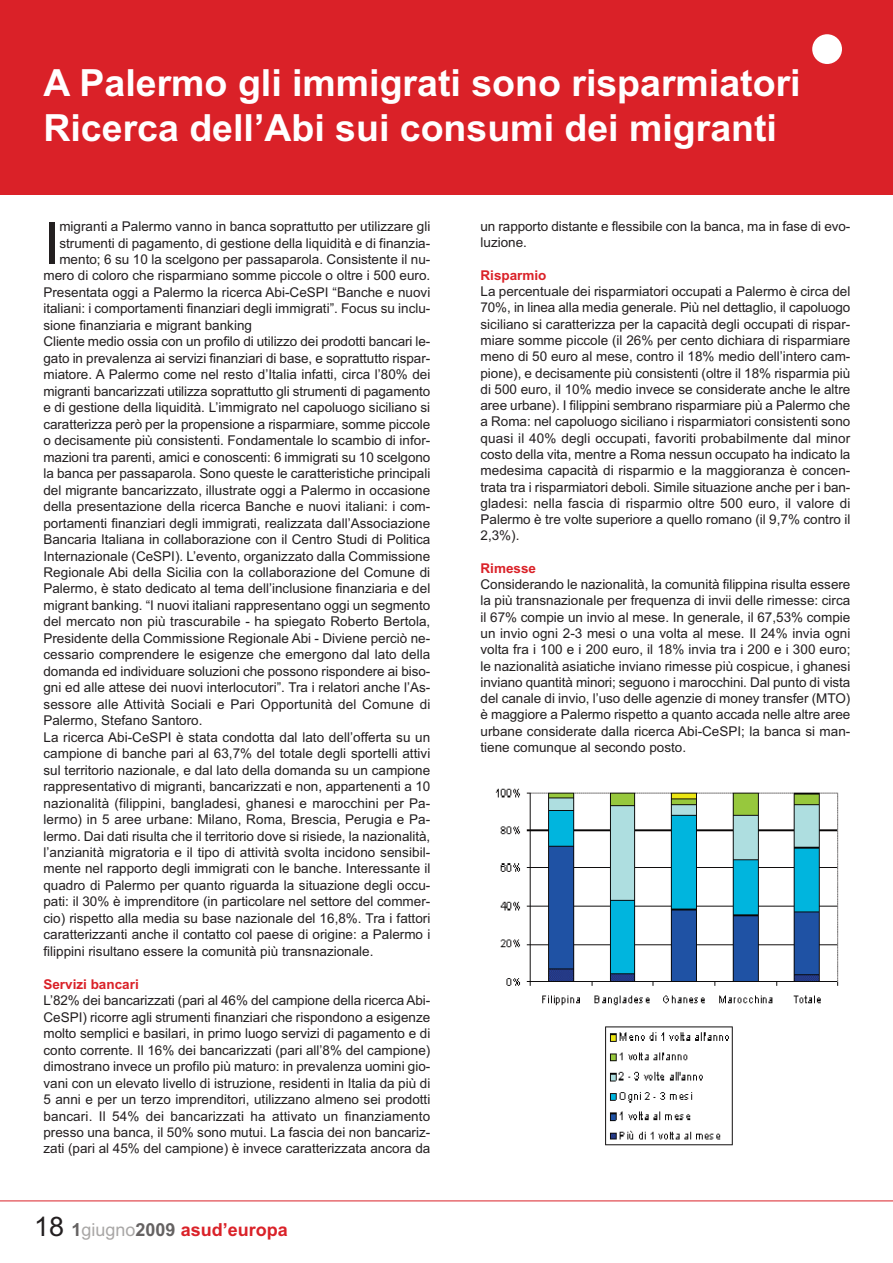
<style>
.page{position:relative;width:893px;height:1263px;background:#fff}
.page>*{position:absolute;margin:0;border:0;box-sizing:border-box;transform-origin:0 0}
.t1{font:57.9px "Arial";color:#231f20}
.t2{font:700 37.5px/45px "Arial";color:#fff}
.t3{font:700 18px "Arial";color:#da2128}
.t4{font:13.5px/16.4px "Arial";color:#231f20;text-align:justify}
.t5{font:700 13.5px "Arial";color:#da2128}
.s1{font-weight:400;font-size:27px;color:#231f20}
.s2{color:#656262}
.s3{font-weight:400;color:#a9a7a6}
</style>
<div class="page">
<div style="left:0;top:0;width:892px;height:194px;background:#da2128"></div>
<div style="left:812px;top:34px;width:30px;height:30px;background:#fff;border-radius:50%"></div>
<img style="left:495px;top:788px;width:344px;height:358px">
<hr style="left:0;top:1201px;width:892px;height:1px;background:#da2128">
<h2 class="t2" style="left:43px;top:64px;width:758px">A Palermo gli immigrati sono risparmiatori<br>Ricerca dell’Abi sui consumi dei migranti</h2>
<h1 class="t1" style="left:43px;top:222px;width:18px">I</h1>
<p class="t4" style="left:59px;top:219px;width:372px">migranti a Palermo vanno in banca soprattutto per utilizzare gli</p>
<p class="t4" style="left:59px;top:236px;width:372px">strumenti di pagamento, di gestione della liquidità e di finanzia-</p>
<p class="t4" style="left:59px;top:252px;width:372px">mento; 6 su 10 la scelgono per passaparola. Consistente il nu-</p>
<p class="t4" style="left:43px;top:269px;width:388px">mero di coloro che risparmiano somme piccole o oltre i 500 euro.</p>
<p class="t4" style="left:43px;top:285px;width:388px">Presentata oggi a Palermo la ricerca Abi-CeSPI “Banche e nuovi</p>
<p class="t4" style="left:43px;top:302px;width:388px">italiani: i comportamenti finanziari degli immigrati”. Focus su inclu-</p>
<p class="t4" style="left:43px;top:318px;width:210px">sione finanziaria e migrant banking</p>
<p class="t4" style="left:43px;top:335px;width:388px">Cliente medio ossia con un profilo di utilizzo dei prodotti bancari le-</p>
<p class="t4" style="left:43px;top:351px;width:388px">gato in prevalenza ai servizi finanziari di base, e soprattutto rispar-</p>
<p class="t4" style="left:43px;top:368px;width:388px">miatore. A Palermo come nel resto d’Italia infatti, circa l’80% dei</p>
<p class="t4" style="left:43px;top:384px;width:388px">migranti bancarizzati utilizza soprattutto gli strumenti di pagamento</p>
<p class="t4" style="left:43px;top:401px;width:388px">e di gestione della liquidità. L’immigrato nel capoluogo siciliano si</p>
<p class="t4" style="left:43px;top:417px;width:388px">caratterizza però per la propensione a risparmiare, somme piccole</p>
<p class="t4" style="left:43px;top:434px;width:388px">o decisamente più consistenti. Fondamentale lo scambio di infor-</p>
<p class="t4" style="left:43px;top:450px;width:388px">mazioni tra parenti, amici e conoscenti: 6 immigrati su 10 scelgono</p>
<p class="t4" style="left:43px;top:467px;width:388px">la banca per passaparola. Sono queste le caratteristiche principali</p>
<p class="t4" style="left:43px;top:483px;width:388px">del migrante bancarizzato, illustrate oggi a Palermo in occasione</p>
<p class="t4" style="left:43px;top:500px;width:388px">della presentazione della ricerca Banche e nuovi italiani: i com-</p>
<p class="t4" style="left:43px;top:516px;width:388px">portamenti finanziari degli immigrati, realizzata dall’Associazione</p>
<p class="t4" style="left:43px;top:532px;width:388px">Bancaria Italiana in collaborazione con il Centro Studi di Politica</p>
<p class="t4" style="left:43px;top:549px;width:388px">Internazionale (CeSPI). L’evento, organizzato dalla Commissione</p>
<p class="t4" style="left:43px;top:565px;width:388px">Regionale Abi della Sicilia con la collaborazione del Comune di</p>
<p class="t4" style="left:43px;top:582px;width:388px">Palermo, è stato dedicato al tema dell’inclusione finanziaria e del</p>
<p class="t4" style="left:43px;top:598px;width:388px">migrant banking. “I nuovi italiani rappresentano oggi un segmento</p>
<p class="t4" style="left:43px;top:615px;width:388px">del mercato non più trascurabile - ha spiegato Roberto Bertola,</p>
<p class="t4" style="left:43px;top:631px;width:388px">Presidente della Commissione Regionale Abi - Diviene perciò ne-</p>
<p class="t4" style="left:43px;top:648px;width:388px">cessario comprendere le esigenze che emergono dal lato della</p>
<p class="t4" style="left:43px;top:664px;width:388px">domanda ed individuare soluzioni che possono rispondere ai biso-</p>
<p class="t4" style="left:43px;top:681px;width:388px">gni ed alle attese dei nuovi interlocutori”. Tra i relatori anche l’As-</p>
<p class="t4" style="left:43px;top:697px;width:388px">sessore alle Attività Sociali e Pari Opportunità del Comune di</p>
<p class="t4" style="left:43px;top:714px;width:160px">Palermo, Stefano Santoro.</p>
<p class="t4" style="left:43px;top:730px;width:388px">La ricerca Abi-CeSPI è stata condotta dal lato dell’offerta su un</p>
<p class="t4" style="left:43px;top:747px;width:388px">campione di banche pari al 63,7% del totale degli sportelli attivi</p>
<p class="t4" style="left:43px;top:763px;width:388px">sul territorio nazionale, e dal lato della domanda su un campione</p>
<p class="t4" style="left:43px;top:780px;width:388px">rappresentativo di migranti, bancarizzati e non, appartenenti a 10</p>
<p class="t4" style="left:43px;top:796px;width:388px">nazionalità (filippini, bangladesi, ghanesi e marocchini per Pa-</p>
<p class="t4" style="left:43px;top:812px;width:388px">lermo) in 5 aree urbane: Milano, Roma, Brescia, Perugia e Pa-</p>
<p class="t4" style="left:43px;top:829px;width:388px">lermo. Dai dati risulta che il territorio dove si risiede, la nazionalità,</p>
<p class="t4" style="left:43px;top:845px;width:388px">l’anzianità migratoria e il tipo di attività svolta incidono sensibil-</p>
<p class="t4" style="left:43px;top:862px;width:388px">mente nel rapporto degli immigrati con le banche. Interessante il</p>
<p class="t4" style="left:43px;top:878px;width:388px">quadro di Palermo per quanto riguarda la situazione degli occu-</p>
<p class="t4" style="left:43px;top:895px;width:388px">pati: il 30% è imprenditore (in particolare nel settore del commer-</p>
<p class="t4" style="left:43px;top:911px;width:388px">cio) rispetto alla media su base nazionale del 16,8%. Tra i fattori</p>
<p class="t4" style="left:43px;top:928px;width:388px">caratterizzanti anche il contatto col paese di origine: a Palermo i</p>
<p class="t4" style="left:43px;top:944px;width:331px">filippini risultano essere la comunità più transnazionale.</p>
<p class="t5" style="left:43px;top:979px;width:97px">Servizi bancari</p>
<p class="t4" style="left:43px;top:994px;width:388px">L’82% dei bancarizzati (pari al 46% del campione della ricerca Abi-CeSPI) ricorre agli strumenti finanziari che rispondono a esigenze molto semplici e basilari, in primo luogo servizi di pagamento e di conto corrente. Il 16% dei bancarizzati (pari all’8% del campione) dimostrano invece un profilo più maturo: in prevalenza uomini gio&shy;vani con un elevato livello di istruzione, residenti in Italia da più di 5 anni e per un terzo imprenditori, utilizzano almeno sei prodotti bancari. Il 54% dei bancarizzati ha attivato un finanziamento presso una banca, il 50% sono mutui. La fascia dei non bancariz&shy;zati (pari al 45% del campione) è invece caratterizzata ancora da</p>
<h3 class="t3" style="left:34px;top:1223px;width:255px"><span class="s1">18</span> <span class="s2">1</span><span class="s3">giugno</span><span class="s2">2009</span> asud’europa</h3>
<p class="t4" style="left:480px;top:219px;width:371px">un rapporto distante e flessibile con la banca, ma in fase di evo&shy;luzione.</p>
<p class="t5" style="left:480px;top:270px;width:67px">Risparmio</p>
<p class="t4" style="left:480px;top:285px;width:371px">La percentuale dei risparmiatori occupati a Palermo è circa del 70%, in linea alla media generale. Più nel dettaglio, il capoluogo siciliano si caratterizza per la capacità degli occupati di rispar&shy;miare somme piccole (il 26% per cento dichiara di risparmiare meno di 50 euro al mese, contro il 18% medio dell’intero cam&shy;pione), e decisamente più consistenti (oltre il 18% risparmia più di 500 euro, il 10% medio invece se considerate anche le altre aree urbane). I filippini sembrano risparmiare più a Palermo che a Roma: nel capoluogo siciliano i risparmiatori consistenti sono quasi il 40% degli occupati, favoriti probabilmente dal minor costo della vita, mentre a Roma nessun occupato ha indicato la medesima capacità di risparmio e la maggioranza è concen&shy;trata tra i risparmiatori deboli. Simile situazione anche per i ban&shy;gladesi: nella fascia di risparmio oltre 500 euro, il valore di Palermo è tre volte superiore a quello romano (il 9,7% contro il 2,3%).</p>
<p class="t5" style="left:480px;top:563px;width:57px">Rimesse</p>
<p class="t4" style="left:480px;top:578px;width:371px">Considerando le nazionalità, la comunità filippina risulta essere la più transnazionale per frequenza di invii delle rimesse: circa il 67% compie un invio al mese. In generale, il 67,53% compie un invio ogni 2-3 mesi o una volta al mese. Il 24% invia ogni volta fra i 100 e i 200 euro, il 18% invia tra i 200 e i 300 euro; le nazionalità asiatiche inviano rimesse più cospicue, i ghanesi inviano quantità minori; seguono i marocchini. Dal punto di vista del canale di invio, l’uso delle agenzie di money transfer (MTO) è maggiore a Palermo rispetto a quanto accada nelle altre aree urbane considerate dalla ricerca Abi-CeSPI; la banca si man&shy;tiene comunque al secondo posto.</p>
</div>
